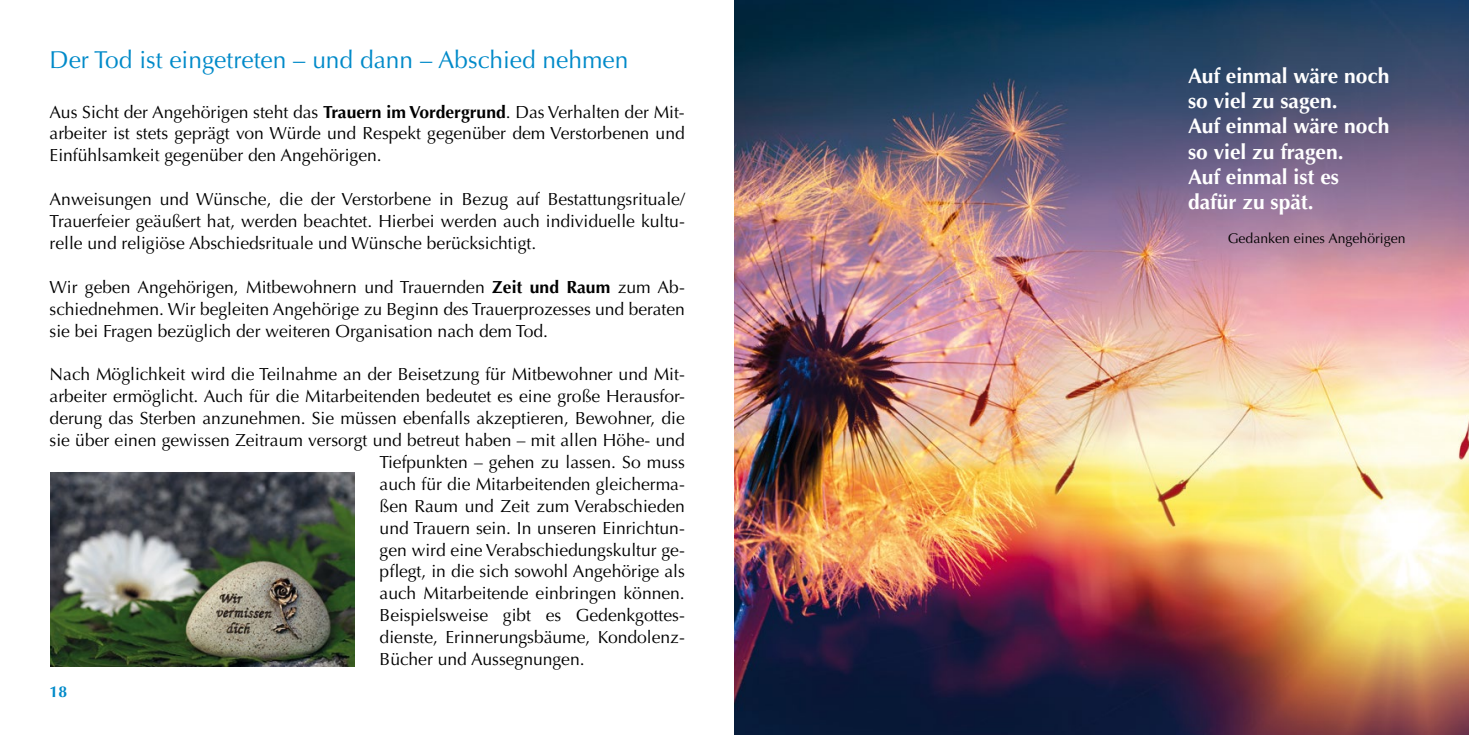
<style>
.page{position:relative;width:1469px;height:735px;background:#fff}
.page>*{position:absolute;margin:0;border:0;box-sizing:border-box;transform-origin:0 0}
.t1{font:24.5px "Optima LT Pro";color:#008ac9}
.t2{font:700 21px/25.2px "Optima LT Pro";color:#fff}
.t3{font:17.5px/21.9px "Optima LT Pro";color:#000;text-align:justify}
.t4{font:700 15.75px "Optima LT Pro";color:#008ac9}
.t5{font:14px "Optima LT Pro";color:#000}
.s1{font-weight:700}
</style>
<div class="page">
<img style="left:50px;top:472px;width:305px;height:193px">
<img style="left:734px;top:0;width:734px;height:734px">
<h1 class="t1" style="left:50px;top:44px;width:580px">Der Tod ist eingetreten – und dann – Abschied nehmen</h1>
<p class="t3" style="left:50px;top:101px;width:636px">Aus Sicht der Angehörigen steht das <span class="s1">Trauern im Vordergrund</span>. Das Verhalten der Mit&shy;arbeiter ist stets geprägt von Würde und Respekt gegenüber dem Verstorbenen und Einfühlsamkeit gegenüber den Angehörigen.</p>
<p class="t3" style="left:50px;top:188px;width:636px">Anweisungen und Wünsche, die der Verstorbene in Bezug auf Bestattungsrituale/ Trauerfeier geäußert hat, werden beachtet. Hierbei werden auch individuelle kultu&shy;relle und religiöse Abschiedsrituale und Wünsche berücksichtigt.</p>
<p class="t3" style="left:50px;top:276px;width:636px">Wir geben Angehörigen, Mitbewohnern und Trauernden <span class="s1">Zeit und Raum</span> zum Ab&shy;schiednehmen. Wir begleiten Angehörige zu Beginn des Trauerprozesses und beraten sie bei Fragen bezüglich der weiteren Organisation nach dem Tod.</p>
<p class="t3" style="left:50px;top:363px;width:636px">Nach Möglichkeit wird die Teilnahme an der Beisetzung für Mitbewohner und Mit-</p>
<p class="t3" style="left:50px;top:385px;width:636px">arbeiter ermöglicht. Auch für die Mitarbeitenden bedeutet es eine große Herausfor-</p>
<p class="t3" style="left:50px;top:407px;width:637px">derung das Sterben anzunehmen. Sie müssen ebenfalls akzeptieren, Bewohner, die</p>
<p class="t3" style="left:50px;top:429px;width:637px">sie über einen gewissen Zeitraum versorgt und betreut haben – mit allen Höhe- und</p>
<p class="t3" style="left:379px;top:451px;width:307px">Tiefpunkten – gehen zu lassen. So muss</p>
<p class="t3" style="left:379px;top:473px;width:307px">auch für die Mitarbeitenden gleicherma-</p>
<p class="t3" style="left:379px;top:494px;width:307px">ßen Raum und Zeit zum Verabschieden</p>
<p class="t3" style="left:379px;top:516px;width:307px">und Trauern sein. In unseren Einrichtun-</p>
<p class="t3" style="left:379px;top:538px;width:307px">gen wird eine Verabschiedungskultur ge-</p>
<p class="t3" style="left:379px;top:560px;width:307px">pflegt, in die sich sowohl Angehörige als</p>
<p class="t3" style="left:379px;top:582px;width:307px">auch Mitarbeitende einbringen können.</p>
<p class="t3" style="left:379px;top:604px;width:307px">Beispielsweise gibt es Gedenkgottes-</p>
<p class="t3" style="left:379px;top:626px;width:307px">dienste, Erinnerungsbäume, Kondolenz-</p>
<p class="t3" style="left:379px;top:648px;width:206px">Bücher und Aussegnungen.</p>
<p class="t4" style="left:50px;top:681px;width:19px">18</p>
<p class="t2" style="left:1188px;top:63px;width:203px">Auf einmal wäre noch so viel zu sagen.<br>Auf einmal wäre noch so viel zu fragen.<br>Auf einmal ist es dafür zu spät.</p>
<p class="t5" style="left:1227px;top:229px;width:179px">Gedanken eines Angehörigen</p>
</div>
